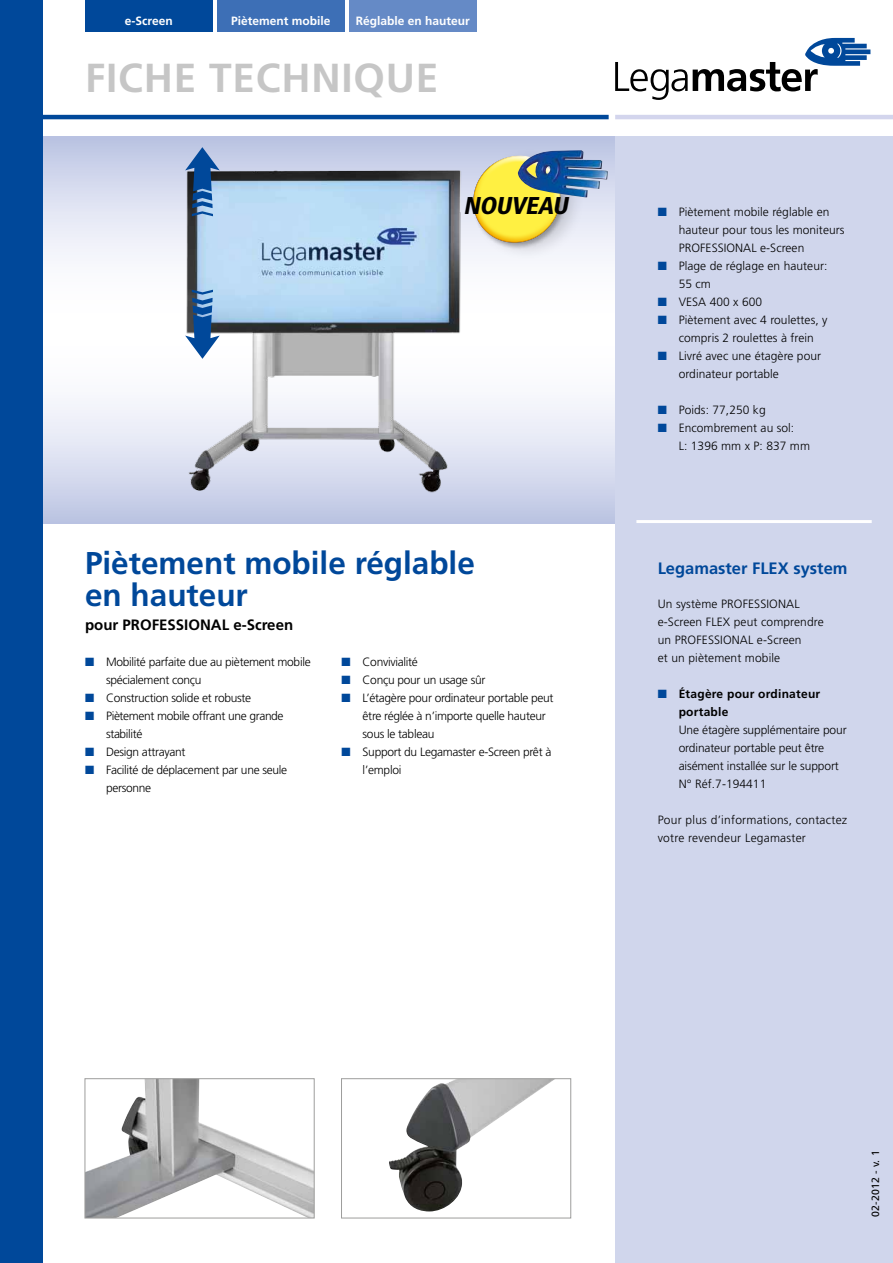
<style>
.page{position:relative;width:893px;height:1263px;background:#fff}
.page>*{position:absolute;margin:0;border:0;box-sizing:border-box;transform-origin:0 0}
.t1{font:700 40.5px "Frutiger LT Pro";letter-spacing:.02em;color:#c6c6c6}
.t2{font:700 31.5px/31.5px "Frutiger LT Pro";color:#00489a}
.t3{font:italic 900 condensed 24.3px "Frutiger";color:#000}
.t4{font:700 16.5px "Frutiger LT Pro";color:#00489a}
.t5{font:700 15px "Frutiger LT Pro";color:#000}
.t6{font:300 12px/18px "Frutiger LT Pro";letter-spacing:-.01em;color:#000}
.t7{font:300 12px/18px "Frutiger LT Pro";letter-spacing:.01em;color:#000}
.t8{font:300 12px/18px "Frutiger LT Pro";letter-spacing:.02em;color:#000}
.t9{font:300 12px/18px "Frutiger LT Pro";letter-spacing:-.03em;color:#000}
.t10{font:700 12px "Frutiger LT Pro";color:#fff}
.t11{font:700 12px/18px "Frutiger LT Pro";letter-spacing:.02em;color:#000}
.t12{font:10.5px "Frutiger LT Pro";letter-spacing:.02em;color:#000}
.s1{color:#00489a}
</style>
<div class="page">
<svg style="left:43px;top:136px;width:572px;height:387px"></svg>
<div style="left:85px;top:0;width:128px;height:32px;background:#00489a"></div>
<div style="left:217px;top:0;width:128px;height:32px;background:#3d6fb6"></div>
<div style="left:349px;top:0;width:128px;height:32px;background:#658ac6"></div>
<hr style="left:0;top:115px;width:609px;height:4px;background:#00489a">
<svg style="left:615px;top:38px;width:255px;height:62px"></svg>
<div style="left:615px;top:136px;width:278px;height:1127px;background:#d0d6ec"></div>
<hr style="left:615px;top:115px;width:278px;height:4px;background:#d3d5ed">
<hr style="left:636px;top:520px;width:236px;height:3px;background:#fff">
<img style="left:56px;top:146px;width:537px;height:357px">
<svg style="left:185px;top:147px;width:35px;height:69px"></svg>
<svg style="left:185px;top:290px;width:35px;height:69px"></svg>
<img style="left:389px;top:1080px;width:165px;height:131px">
<div style="left:341px;top:1078px;width:230px;height:140px;border:1px solid #9d9d9c"></div>
<img style="left:87px;top:1080px;width:225px;height:136px">
<div style="left:85px;top:1078px;width:229px;height:140px;border:1px solid #9d9d9c"></div>
<div style="left:471px;top:147px;width:115px;height:115px;background:#000;opacity:.15"></div>
<svg style="left:464px;top:153px;width:111px;height:98px"></svg>
<img style="left:518px;top:150px;width:90px;height:47px">
<div style="left:0;top:0;width:43px;height:1263px;background:#00489a"></div>
<p class="t10" style="left:125px;top:13px;width:49px">e-Screen</p>
<p class="t10" style="left:356px;top:13px;width:116px">Réglable en hauteur</p>
<p class="t10" style="left:231px;top:13px;width:101px">Piètement mobile</p>
<h1 class="t1" style="left:85px;top:54px;width:355px">FICHE TECHNIQUE</h1>
<h3 class="t3" style="left:464px;top:191px;width:111px">NOUVEAU</h3>
<h2 class="t2" style="left:85px;top:548px;width:391px">Piètement mobile réglable en hauteur</h2>
<p class="t5" style="left:85px;top:616px;width:210px">pour PROFESSIONAL e-Screen</p>
<p class="t6" style="left:106px;top:653px;width:206px;text-indent:-21px"><span class="s1">■</span> Mobilité parfaite due au piètement mobile spécialement conçu</p>
<p class="t6" style="left:85px;top:689px;width:168px"><span class="s1">■</span> Construction solide et robuste</p>
<p class="t9" style="left:106px;top:707px;width:179px;text-indent:-21px"><span class="s1">■</span> Piètement mobile offrant une grande stabilité</p>
<p class="t6" style="left:85px;top:743px;width:102px"><span class="s1">■</span> Design attrayant</p>
<p class="t6" style="left:106px;top:761px;width:183px;text-indent:-21px"><span class="s1">■</span> Facilité de déplacement par une seule personne</p>
<p class="t6" style="left:342px;top:653px;width:78px"><span class="s1">■</span> Convivialité</p>
<p class="t6" style="left:342px;top:671px;width:145px"><span class="s1">■</span> Conçu pour un usage sûr</p>
<p class="t6" style="left:363px;top:689px;width:193px;text-indent:-21px"><span class="s1">■</span> L’étagère pour ordinateur portable peut être réglée à n’importe quelle hauteur sous le tableau</p>
<p class="t6" style="left:363px;top:743px;width:190px;text-indent:-21px"><span class="s1">■</span> Support du Legamaster e-Screen prêt à l’emploi</p>
<p class="t6" style="left:679px;top:203px;width:167px;text-indent:-21px"><span class="s1">■</span> Piètement mobile réglable en hauteur pour tous les moniteurs<br>PROFESSIONAL e-Screen</p>
<p class="t6" style="left:679px;top:257px;width:150px;text-indent:-21px"><span class="s1">■</span> Plage de réglage en hauteur:<br>55 cm</p>
<p class="t6" style="left:658px;top:293px;width:106px"><span class="s1">■</span> VESA 400 x 600</p>
<p class="t6" style="left:679px;top:311px;width:150px;text-indent:-21px"><span class="s1">■</span> Piètement avec 4 roulettes, y compris 2 roulettes à frein</p>
<p class="t6" style="left:679px;top:347px;width:144px;text-indent:-21px"><span class="s1">■</span> Livré avec une étagère pour ordinateur portable</p>
<p class="t6" style="left:658px;top:401px;width:109px"><span class="s1">■</span> Poids: 77,250 kg</p>
<p class="t6" style="left:679px;top:419px;width:133px;text-indent:-21px"><span class="s1">■</span> Encombrement au sol:<br>L: 1396 mm x P: 837 mm</p>
<h3 class="t4" style="left:658px;top:558px;width:191px">Legamaster FLEX system</h3>
<p class="t7" style="left:658px;top:595px;width:168px">Un système PROFESSIONAL e-Screen FLEX peut comprendre un PROFESSIONAL e-Screen<br>et un piètement mobile</p>
<p class="t11" style="left:679px;top:685px;width:143px;text-indent:-21px"><span class="s1">■</span> Étagère pour ordinateur portable</p>
<p class="t6" style="left:679px;top:721px;width:169px">Une étagère supplémentaire pour ordinateur portable peut être aisément installée sur le support<br>N° Réf.7-194411</p>
<p class="t8" style="left:658px;top:811px;width:191px">Pour plus d’informations, contactez votre revendeur Legamaster</p>
<p class="t12" style="left:869px;top:1217px;width:68px;rotate:-90deg">02-2012 - v. 1</p>
</div>
